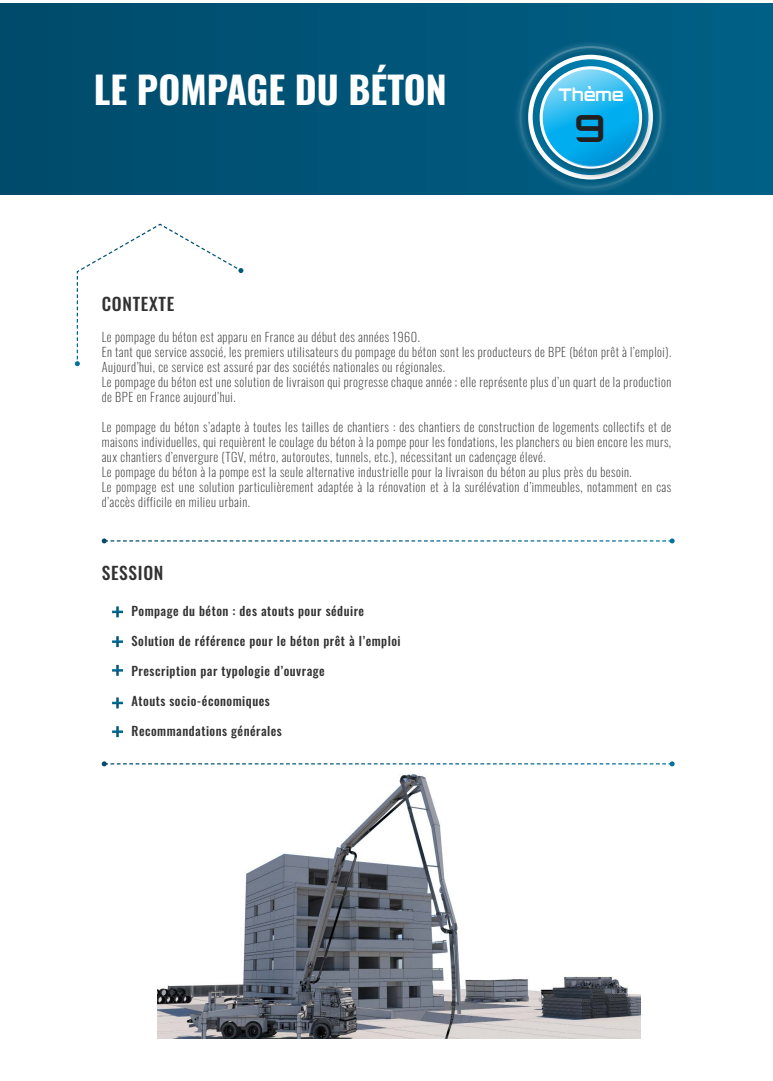
<style>
.page{position:relative;width:773px;height:1081px;background:#fff}
.page>*{position:absolute;margin:0;border:0;box-sizing:border-box;transform-origin:0 0}
.t1{font:700 37.5px "Oswald";color:#fff}
.t2{font:700 37.5px "Orbitron";color:#231f20}
.t3{font:500 17.5px "Oswald";letter-spacing:.04em;color:#333233}
.t4{font:700 17.5px "Orbitron";letter-spacing:.01em;color:#fff}
.t5{font:200 12.5px/15px "Oswald";letter-spacing:.04em;color:#333233}
.t6{font:500 12.5px "Oswald";letter-spacing:.04em;color:#333233}
</style>
<div class="page">
<div style="left:0;top:4px;width:772px;height:191px;background:linear-gradient(to right,#004a6b,#006086)"></div>
<svg style="left:75px;top:223px;width:168px;height:143px"></svg>
<svg style="left:102px;top:538px;width:572px;height:5px"></svg>
<svg style="left:112px;top:606px;width:11px;height:11px"></svg>
<svg style="left:102px;top:761px;width:572px;height:5px"></svg>
<div style="left:513px;top:40px;width:154px;height:155px;background:#fff;opacity:.75"></div>
<svg style="left:112px;top:636px;width:11px;height:11px"></svg>
<svg style="left:112px;top:665px;width:11px;height:11px"></svg>
<svg style="left:112px;top:697px;width:11px;height:11px"></svg>
<svg style="left:112px;top:726px;width:11px;height:11px"></svg>
<img style="left:158px;top:774px;width:482px;height:264px">
<h1 class="t1" style="left:94px;top:70px;width:354px">LE POMPAGE DU BÉTON</h1>
<h2 class="t4" style="left:558px;top:84px;width:67px">Thème</h2>
<h1 class="t2" style="left:574px;top:104px;width:33px">9</h1>
<h2 class="t3" style="left:102px;top:295px;width:74px">CONTEXTE</h2>
<p class="t5" style="left:102px;top:328px;width:571px">Le pompage du béton est apparu en France au début des années 1960.<br>En tant que service associé, les premiers utilisateurs du pompage du béton sont les producteurs de BPE (béton prêt à l’emploi).<br>Aujourd’hui, ce service est assuré par des sociétés nationales ou régionales.<br>Le pompage du béton est une solution de livraison qui progresse chaque année ; elle représente plus d’un quart de la production de BPE en France aujourd’hui.</p>
<p class="t5" style="left:102px;top:418px;width:571px">Le pompage du béton s’adapte à toutes les tailles de chantiers : des chantiers de construction de logements collectifs et de maisons individuelles, qui requièrent le coulage du béton à la pompe pour les fondations, les planchers ou bien encore les murs, aux chantiers d’envergure (TGV, métro, autoroutes, tunnels, etc.), nécessitant un cadençage élevé.<br>Le pompage du béton à la pompe est la seule alternative industrielle pour la livraison du béton au plus près du besoin.<br>Le pompage est une solution particulièrement adaptée à la rénovation et à la surélévation d’immeubles, notamment en cas d’accès difficile en milieu urbain.</p>
<h2 class="t3" style="left:102px;top:564px;width:63px">SESSION</h2>
<p class="t6" style="left:131px;top:605px;width:234px">Pompage du béton : des atouts pour séduire</p>
<p class="t6" style="left:131px;top:635px;width:270px">Solution de référence pour le béton prêt à l’emploi</p>
<p class="t6" style="left:131px;top:665px;width:195px">Prescription par typologie d’ouvrage</p>
<p class="t6" style="left:131px;top:695px;width:140px">Atouts socio-économiques</p>
<p class="t6" style="left:131px;top:725px;width:152px">Recommandations générales</p>
</div>
